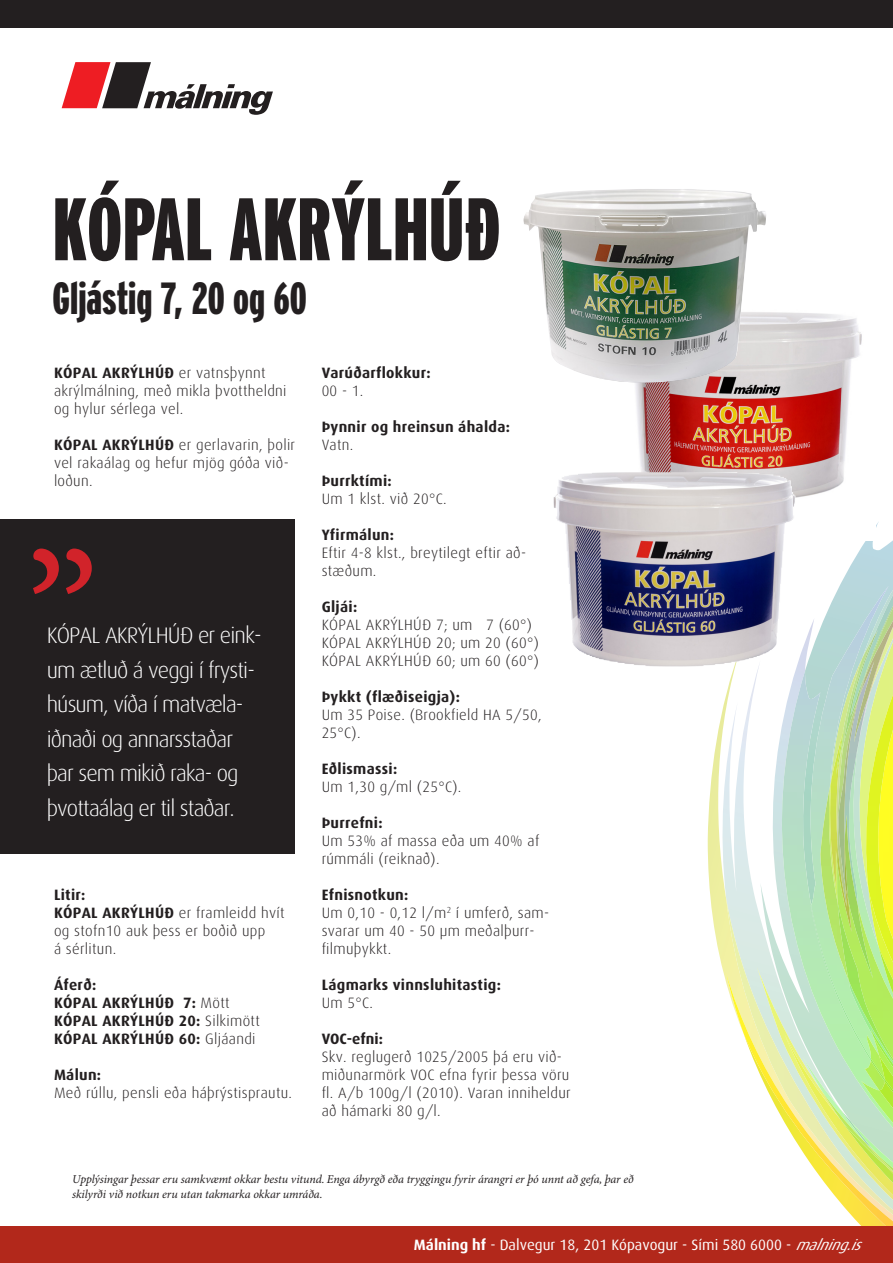
<style>
.page{position:relative;width:893px;height:1263px;background:#fff}
.page>*{position:absolute;margin:0;border:0;box-sizing:border-box;transform-origin:0 0}
.t1{font:900 extra-condensed 88.5px "Interstate";color:#231f20}
.t2{font:900 extra-condensed 45px "Interstate";color:#231f20}
.t3{font:300 22.5px/34.5px "Dax";letter-spacing:-.04em;color:#fff}
.t4{font:300 15px/18px "Dax";letter-spacing:.02em;color:#231f20}
.t5{font:700 15px "Dax";letter-spacing:.02em;color:#231f20}
.t6{font:15px "Dax";color:#fff}
.t7{font:italic 12px/14.4px "Minion Pro";letter-spacing:-.01em;color:#231f20}
.s1{font-weight:700}
.s2{font-weight:300}
.s3{font-style:italic}
</style>
<div class="page">
<svg style="left:708px;top:666px;width:50px;height:316px"></svg>
<img style="left:726px;top:899px;width:32px;height:72px">
<svg style="left:758px;top:654px;width:43px;height:313px"></svg>
<svg style="left:801px;top:522px;width:92px;height:149px"></svg>
<img style="left:767px;top:671px;width:38px;height:300px">
<img style="left:889px;top:606px;width:4px;height:32px">
<svg style="left:889px;top:638px;width:4px;height:224px"></svg>
<img style="left:805px;top:586px;width:84px;height:385px">
<img style="left:811px;top:905px;width:9px;height:66px">
<img style="left:820px;top:786px;width:29px;height:185px">
<img style="left:838px;top:903px;width:55px;height:68px">
<img style="left:878px;top:946px;width:15px;height:25px">
<img style="left:726px;top:971px;width:167px;height:256px">
<div style="left:0;top:0;width:893px;height:28px;background:#231f20"></div>
<div style="left:0;top:1227px;width:893px;height:36px;background:#b2281b"></div>
<div style="left:0;top:519px;width:294px;height:335px;background:#231f20"></div>
<svg style="left:33px;top:548px;width:59px;height:46px"></svg>
<svg style="left:62px;top:62px;width:211px;height:53px"></svg>
<img style="left:635px;top:312px;width:241px;height:228px">
<img style="left:554px;top:472px;width:241px;height:194px">
<img style="left:523px;top:189px;width:243px;height:194px">
<p class="t1" style="left:52px;top:180px;width:450px">KÓPAL AKRÝLHÚÐ</p>
<p class="t2" style="left:52px;top:274px;width:256px">Gljástig 7, 20 og 60</p>
<p class="t4" style="left:54px;top:364px;width:234px"><span class="s1">KÓPAL AKRÝLHÚÐ</span> er vatnsþynnt akrýlmálning, með mikla þvottheldni og hylur sérlega vel.</p>
<p class="t4" style="left:54px;top:436px;width:243px"><span class="s1">KÓPAL AKRÝLHÚÐ</span> er gerlavarin, þolir vel rakaálag og hefur mjög góða við&shy;loðun.</p>
<p class="t3" style="left:47px;top:618px;width:217px">KÓPAL AKRÝLHÚÐ er eink&shy;um ætluð á veggi í frysti&shy;húsum, víða í matvæla-- iðnaði og annarsstaðar þar sem mikið raka- og þvottaálag er til staðar.</p>
<p class="t5" style="left:54px;top:886px;width:33px">Litir:</p>
<p class="t4" style="left:54px;top:904px;width:232px"><span class="s1">KÓPAL AKRÝLHÚÐ</span> er framleidd hvít og stofn10 auk þess er boðið upp</p>
<p class="t4" style="left:54px;top:940px;width:64px">á sérlitun.</p>
<p class="t5" style="left:54px;top:976px;width:44px">Áferð:</p>
<p class="t5" style="left:54px;top:994px;width:177px">KÓPAL AKRÝLHÚÐ 7: <span class="s2">Mött</span></p>
<p class="t5" style="left:54px;top:1012px;width:207px">KÓPAL AKRÝLHÚÐ 20: <span class="s2">Silkimött</span></p>
<p class="t5" style="left:54px;top:1030px;width:203px">KÓPAL AKRÝLHÚÐ 60: <span class="s2">Gljáandi</span></p>
<p class="t5" style="left:54px;top:1066px;width:49px">Málun:</p>
<p class="t4" style="left:54px;top:1084px;width:240px">Með rúllu, pensli eða háþrýstisprautu.</p>
<p class="t5" style="left:322px;top:364px;width:111px">Varúðarflokkur:</p>
<p class="t4" style="left:322px;top:382px;width:43px">00 - 1.</p>
<p class="t5" style="left:322px;top:418px;width:190px">Þynnir og hreinsun áhalda:</p>
<p class="t4" style="left:322px;top:436px;width:33px">Vatn.</p>
<p class="t5" style="left:322px;top:472px;width:72px">Þurrktími:</p>
<p class="t4" style="left:322px;top:490px;width:126px">Um 1 klst. við 20°C.</p>
<p class="t5" style="left:322px;top:526px;width:74px">Yfirmálun:</p>
<p class="t4" style="left:322px;top:544px;width:206px">Eftir 4-8 klst., breytilegt eftir að&shy;stæðum.</p>
<p class="t5" style="left:322px;top:598px;width:37px">Gljái:</p>
<p class="t4" style="left:322px;top:616px;width:212px">KÓPAL AKRÝLHÚÐ 7; um 7 (60°)</p>
<p class="t4" style="left:322px;top:634px;width:219px">KÓPAL AKRÝLHÚÐ 20; um 20 (60°)<br>KÓPAL AKRÝLHÚÐ 60; um 60 (60°)</p>
<p class="t5" style="left:322px;top:688px;width:140px">Þykkt (flæðiseigja):</p>
<p class="t4" style="left:322px;top:706px;width:222px">Um 35 Poise. (Brookfield HA 5/50,<br>25°C).</p>
<p class="t5" style="left:322px;top:760px;width:77px">Eðlismassi:</p>
<p class="t4" style="left:322px;top:778px;width:141px">Um 1,30 g/ml (25°C).</p>
<p class="t5" style="left:322px;top:814px;width:62px">Þurrefni:</p>
<p class="t4" style="left:322px;top:832px;width:219px">Um 53% af massa eða um 40% af rúmmáli (reiknað).</p>
<p class="t5" style="left:322px;top:886px;width:88px">Efnisnotkun:</p>
<p class="t4" style="left:322px;top:904px;width:229px">Um 0,10 - 0,12 l/m<sup>2</sup> í umferð, sam&shy;svarar um 40 - 50 µm meðalþurr&shy;filmuþykkt.</p>
<p class="t5" style="left:322px;top:976px;width:181px">Lágmarks vinnsluhitastig:</p>
<p class="t4" style="left:322px;top:994px;width:53px">Um 5°C.</p>
<p class="t5" style="left:322px;top:1030px;width:63px">VOC-efni:</p>
<p class="t4" style="left:322px;top:1048px;width:251px">Skv. reglugerð 1025/2005 þá eru við&shy;miðunarmörk VOC efna fyrir þessa vöru fl. A/b 100g/l (2010). Varan inniheldur að hámarki 80 g/l.</p>
<p class="t7" style="left:72px;top:1173px;width:563px">Upplýsingar þessar eru samkvæmt okkar bestu vitund. Enga ábyrgð eða tryggingu fyrir árangri er þó unnt að gefa, þar eð skilyrði við notkun eru utan takmarka okkar umráða.</p>
<p class="t6" style="left:414px;top:1236px;width:455px"><span class="s1">Málning hf</span> - Dalvegur 18, 201 Kópavogur - Sími 580 6000 - <span class="s3">malning.is</span></p>
</div>
